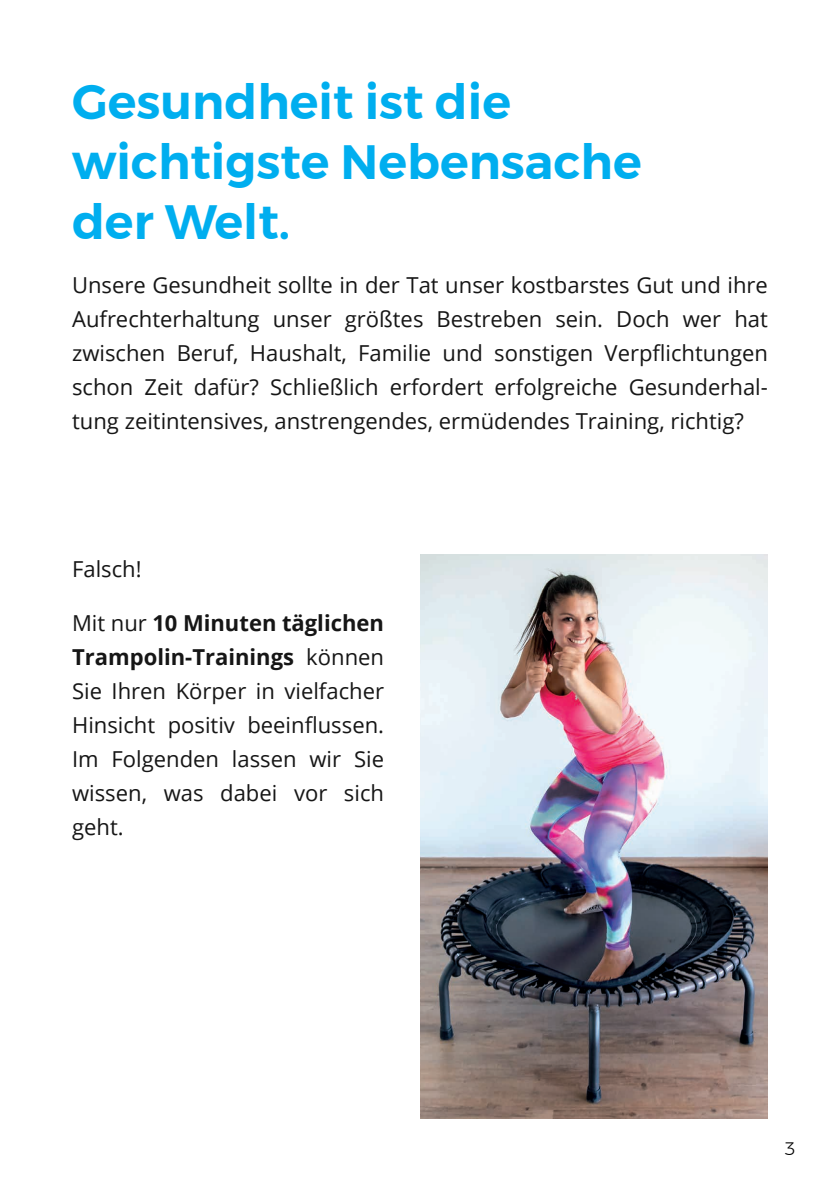
<style>
.page{position:relative;width:840px;height:1191px;background:#fff}
.page>*{position:absolute;margin:0;border:0;box-sizing:border-box;transform-origin:0 0}
.Überschrift_2_-_groß{font:600 48px/60px "Montserrat";color:#00aeef}
.t1{font:22px/34px "Open Sans";color:#161616;text-align:justify}
.t2{font:300 18px "Montserrat";color:#000}
.s1{font-weight:700}
</style>
<div class="page">
<img style="left:420px;top:554px;width:347px;height:565px">
<p class="Überschrift_2_-_groß" style="left:72px;top:71px;width:570px">Gesundheit ist die wichtigste Nebensache der Welt.</p>
<p class="t1" style="left:72px;top:267px;width:697px">Unsere Gesundheit sollte in der Tat unser kostbarstes Gut und ihre Aufrechterhaltung unser größtes Bestreben sein. Doch wer hat zwischen Beruf, Haushalt, Familie und sonstigen Verpflichtungen schon Zeit dafür? Schließlich erfordert erfolgreiche Gesunderhal&shy;tung zeitintensives, anstrengendes, ermüdendes Training, richtig?</p>
<p class="t1" style="left:72px;top:551px;width:71px">Falsch!</p>
<p class="t1" style="left:72px;top:605px;width:313px">Mit nur <span class="s1">10 Minuten täglichen Trampolin-Trainings</span> können Sie Ihren Körper in vielfacher Hinsicht positiv beeinflussen.<br>Im Folgenden lassen wir Sie wissen, was dabei vor sich geht.</p>
<p class="t2" style="left:784px;top:1135px;width:12px">3</p>
</div>
